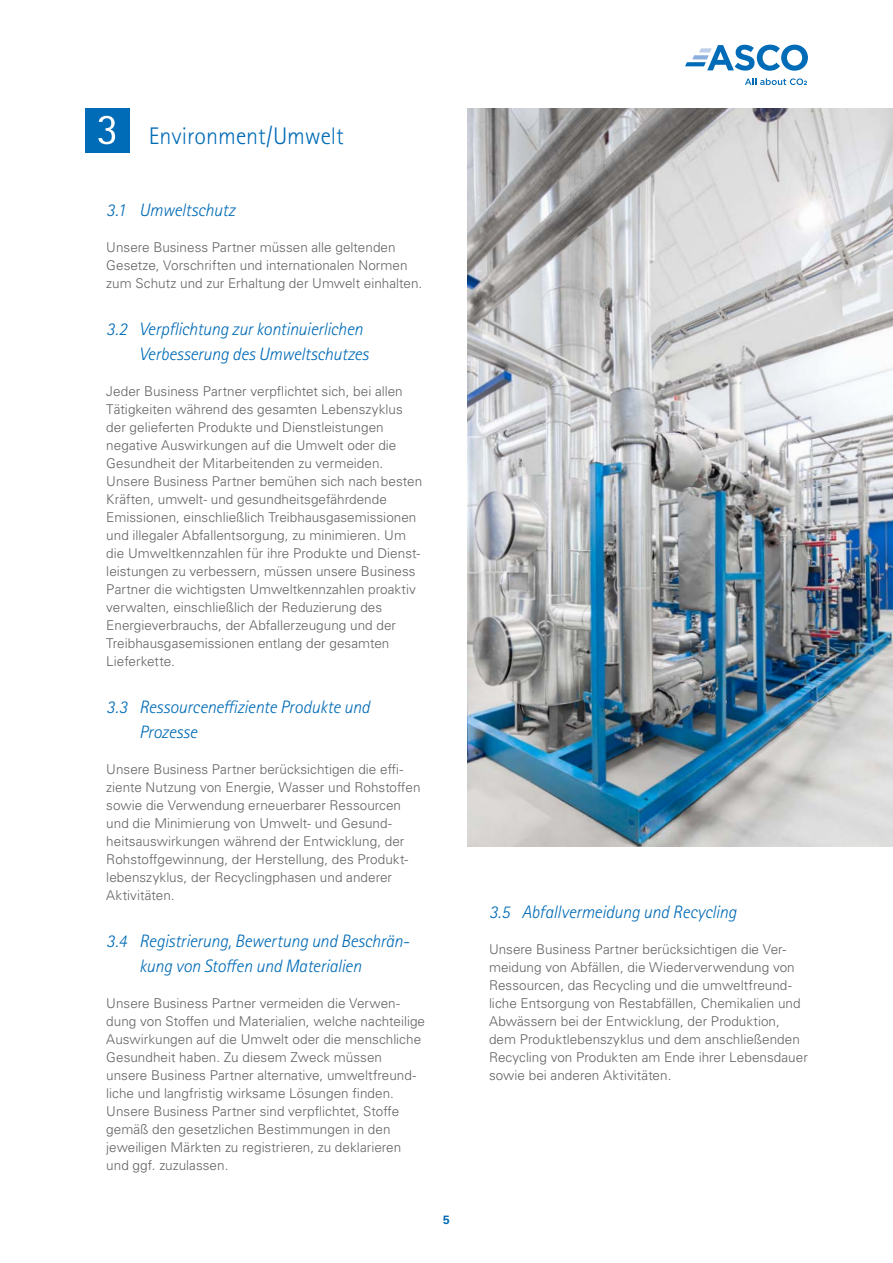
<style>
.page{position:relative;width:893px;height:1263px;background:#fff}
.page>*{position:absolute;margin:0;border:0;box-sizing:border-box;transform-origin:0 0}
.t1{font:300 24px "Rotis Sans Serif Pro";color:#006bb6}
.t2{font:italic 300 18px/25.5px "Rotis Sans Serif Pro";letter-spacing:-.015em;color:#006bb6}
.t3{font:300 13.5px/18px "Univers LT Pro 45";color:#636362}
.t4{font:700 12px "Univers LT Pro 65";color:#006bb6}
</style>
<div class="page">
<img style="left:468px;top:108px;width:425px;height:738px">
<div style="left:85px;top:108px;width:45px;height:45px;background:#006bb6"></div>
<svg style="left:98px;top:116px;width:17px;height:28px"></svg>
<svg style="left:685px;top:45px;width:123px;height:26px"></svg>
<svg style="left:745px;top:78px;width:62px;height:7px"></svg>
<h1 class="t1" style="left:149px;top:122px;width:196px">Environment/Umwelt</h1>
<h2 class="t2" style="left:106px;top:197px;width:130px">3.1 Umweltschutz</h2>
<p class="t3" style="left:106px;top:238px;width:317px">Unsere Business Partner müssen alle geltenden<br>Gesetze, Vorschriften und internationalen Normen zum Schutz und zur Erhaltung der Umwelt einhalten.</p>
<h2 class="t2" style="left:139px;top:316px;width:231px;text-indent:-33px">3.2 Verpflichtung zur kontinuierlichen<br>Verbesserung des Umweltschutzes</h2>
<p class="t3" style="left:106px;top:382px;width:317px">Jeder Business Partner verpflichtet sich, bei allen Tätigkeiten während des gesamten Lebenszyklus der gelieferten Produkte und Dienstleistungen negative Auswirkungen auf die Umwelt oder die Gesundheit der Mitarbeitenden zu vermeiden.<br>Unsere Business Partner bemühen sich nach besten Kräften, umwelt- und gesundheitsgefährdende Emissionen, einschließlich Treibhausgasemissionen und illegaler Abfallentsorgung, zu minimieren. Um die Umweltkennzahlen für ihre Produkte und Dienst&shy;leistungen zu verbessern, müssen unsere Business Partner die wichtigsten Umweltkennzahlen proaktiv verwalten, einschließlich der Reduzierung des Energieverbrauchs, der Abfallerzeugung und der Treibhausgasemissionen entlang der gesamten Lieferkette.</p>
<h2 class="t2" style="left:139px;top:694px;width:232px;text-indent:-33px">3.3 Ressourceneffiziente Produkte und<br>Prozesse</h2>
<p class="t3" style="left:106px;top:760px;width:316px">Unsere Business Partner berücksichtigen die effi&shy;ziente Nutzung von Energie, Wasser und Rohstoffen sowie die Verwendung erneuerbarer Ressourcen und die Minimierung von Umwelt- und Gesund&shy;heitsauswirkungen während der Entwicklung, der Rohstoffgewinnung, der Herstellung, des Produkt&shy;lebenszyklus, der Recyclingphasen und anderer Aktivitäten.</p>
<h2 class="t2" style="left:139px;top:928px;width:272px;text-indent:-33px">3.4 Registrierung, Bewertung und Beschrän&shy;kung von Stoffen und Materialien</h2>
<p class="t3" style="left:106px;top:994px;width:320px">Unsere Business Partner vermeiden die Verwen&shy;dung von Stoffen und Materialien, welche nachteilige Auswirkungen auf die Umwelt oder die menschliche Gesundheit haben. Zu diesem Zweck müssen unsere Business Partner alternative, umweltfreund&shy;liche und langfristig wirksame Lösungen finden.<br>Unsere Business Partner sind verpflichtet, Stoffe gemäß den gesetzlichen Bestimmungen in den jeweiligen Märkten zu registrieren, zu deklarieren und ggf. zuzulassen.</p>
<p class="t4" style="left:443px;top:1211px;width:8px">5</p>
<h2 class="t2" style="left:489px;top:899px;width:249px">3.5 Abfallvermeidung und Recycling</h2>
<p class="t3" style="left:489px;top:940px;width:320px">Unsere Business Partner berücksichtigen die Ver&shy;meidung von Abfällen, die Wiederverwendung von Ressourcen, das Recycling und die umweltfreund&shy;liche Entsorgung von Restabfällen, Chemikalien und Abwässern bei der Entwicklung, der Produktion, dem Produktlebenszyklus und dem anschließenden Recycling von Produkten am Ende ihrer Lebensdauer sowie bei anderen Aktivitäten.</p>
</div>
